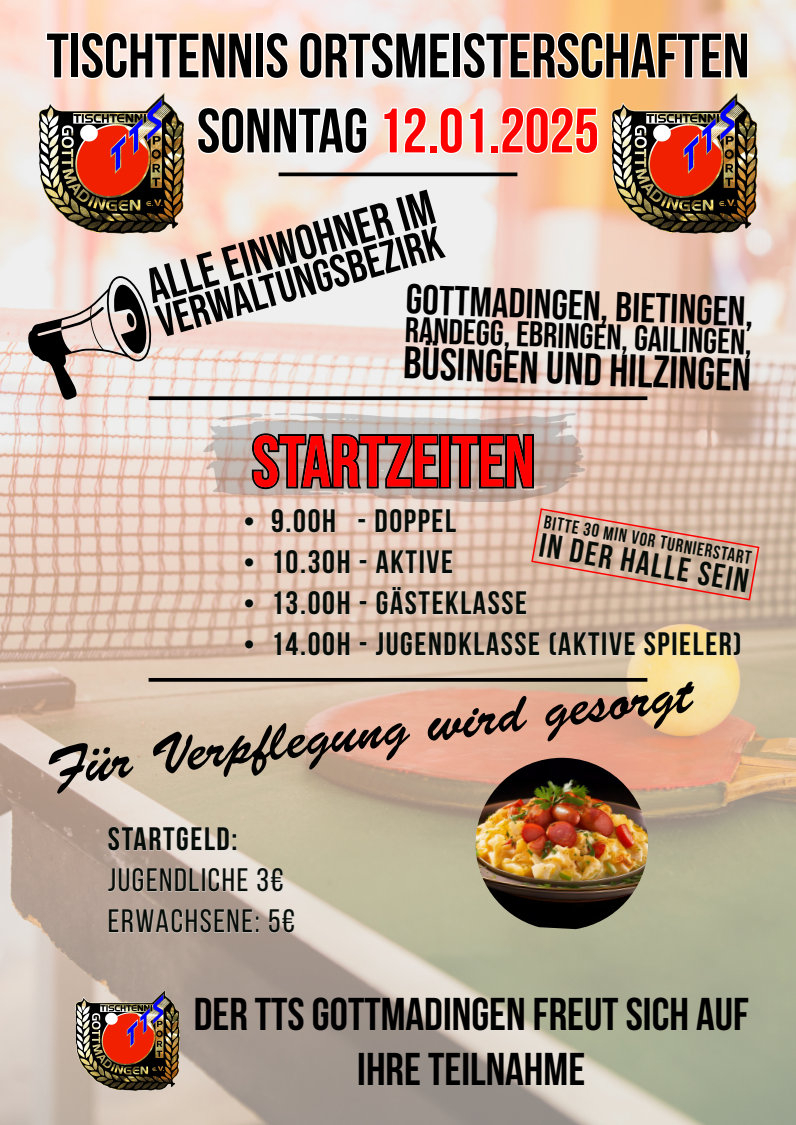
<style>
.page{position:relative;width:796px;height:1125px;background:#fff}
.page>*{position:absolute;margin:0;border:0;box-sizing:border-box;transform-origin:0 0}
.t1{font:72px "Bebas Neue";color:#f00}
.t2{font:62.5px/75px "Bebas Neue";color:#000;text-align:center}
.t3{font:56.25px "Brush Script Std";color:#000}
.t4{font:49px "Bebas Neue";color:#030303}
.t5{font:45.88px/55.1px "Bebas Neue";color:#000;text-align:center}
.t6{font:45.75px "Bebas Neue";color:#000}
.t7{font:45.5px "Bebas Neue";color:#000}
.t8{font:41.75px "Bebas Neue";color:#000}
.t9{font:35.62px "Bebas Neue";color:#000}
.t10{font:700 33.62px "Bebas Neue";color:#060c08}
.t11{font:700 32.38px "Bebas Neue";letter-spacing:.05em;color:#060c08}
.t12{font:32.38px/41.1px "Bebas Neue";letter-spacing:.05em;color:#060c08}
.t13{font:700 18.62px "Bebas Neue";color:#060c08}
.s1{color:#f00}
.s2{color:#000}
.s3{font-family:"Times New Roman";font-weight:400}
</style>
<div class="page">
<img style="left:0;top:0;width:796px;height:1125px">
<svg style="left:46px;top:32px;width:702px;height:122px"></svg>
<svg style="left:279px;top:172px;width:238px;height:4px"></svg>
<svg style="left:152px;top:396px;width:495px;height:4px;background:#151414"></svg>
<svg style="left:149px;top:678px;width:498px;height:4px;background:#0e0d0b"></svg>
<img style="left:38px;top:93px;width:147px;height:141px">
<svg style="left:27px;top:276px;width:125px;height:125px;background:#b6aba6"></svg>
<img style="left:611px;top:93px;width:146px;height:141px">
<img style="left:203px;top:414px;width:381px;height:87px">
<svg style="left:252px;top:433px;width:282px;height:56px;background:#90837d"></svg>
<svg style="left:245px;top:509px;width:496px;height:147px;background:#dbc0ac"></svg>
<svg style="left:108px;top:827px;width:187px;height:106px;background:#c6b8ac"></svg>
<img style="left:474px;top:758px;width:176px;height:171px">
<img style="left:76px;top:991px;width:104px;height:99px">
<svg style="left:531px;top:508px;width:228px;height:93px;background:#d4b09d"></svg>
<h2 class="t2" style="left:47px;top:18px;width:704px">TISCHTENNIS ORTSMEISTERSCHAFTEN<br>SONNTAG <span class="s1">12.01.2025</span></h2>
<h3 class="t4" style="left:140px;top:261px;width:298px;rotate:-16deg">ALLE EINWOHNER <span class="s2">IM</span></h3>
<h3 class="t6" style="left:151px;top:298px;width:297px;rotate:-16deg">VERWALTUNGSBEZIRK</h3>
<p class="t8" style="left:407px;top:276px;width:349px;rotate:2deg">GOTTMADINGEN, BIETINGEN,</p>
<p class="t9" style="left:406px;top:310px;width:349px;rotate:2deg">RANDEGG, EBRINGEN, GAILINGEN,</p>
<h3 class="t7" style="left:404px;top:337px;width:350px;rotate:2deg">BÜSINGEN UND HILZINGEN</h3>
<h1 class="t1" style="left:252px;top:421px;width:284px">STARTZEITEN</h1>
<p class="t11" style="left:244px;top:503px;width:214px"><span class="s3">•</span> 9.00H - DOPPEL</p>
<p class="t11" style="left:244px;top:544px;width:211px"><span class="s3">•</span> 10.30H - AKTIVE</p>
<p class="t11" style="left:244px;top:585px;width:285px"><span class="s3">•</span> 13.00H - GÄSTEKLASSE</p>
<p class="t11" style="left:244px;top:627px;width:500px"><span class="s3">•</span> 14.00H - JUGENDKLASSE (AKTIVE SPIELER)</p>
<p class="t13" style="left:546px;top:512px;width:212px;rotate:10deg">BITTE 30 MIN VOR TURNIERSTART</p>
<p class="t10" style="left:543px;top:526px;width:213px;rotate:10deg">IN DER HALLE SEIN</p>
<h3 class="t3" style="left:43px;top:738px;width:651px;rotate:-7deg">Für Verpflegung wird gesorgt</h3>
<p class="t11" style="left:108px;top:821px;width:131px">STARTGELD:</p>
<p class="t12" style="left:108px;top:859px;width:189px">JUGENDLICHE 3€<br>ERWACHSENE: 5€</p>
<h3 class="t5" style="left:194px;top:986px;width:557px">DER TTS GOTTMADINGEN FREUT SICH AUF<br>IHRE TEILNAHME</h3>
</div>
